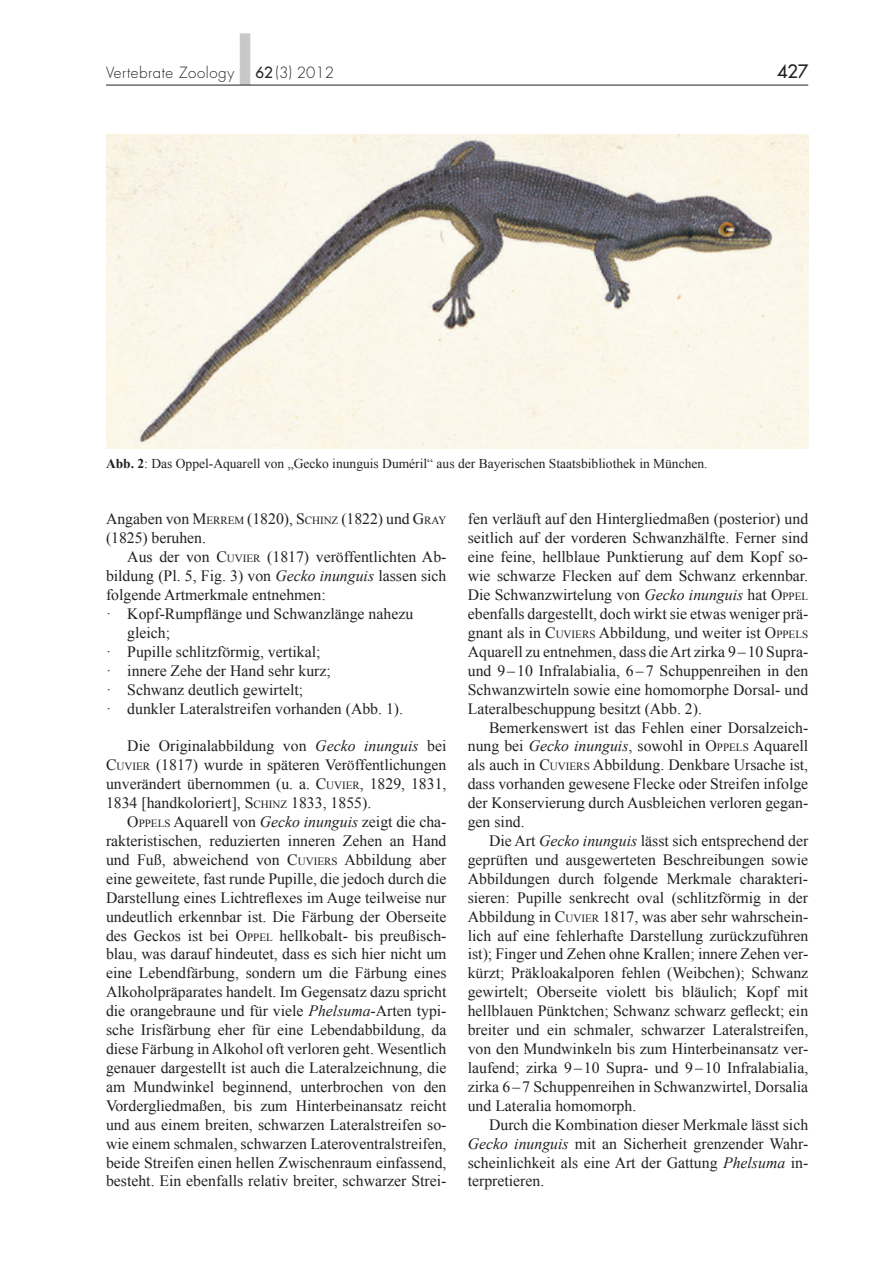
<style>
.page{position:relative;width:893px;height:1263px;background:#fff}
.page>*{position:absolute;margin:0;border:0;box-sizing:border-box;transform-origin:0 0}
.t1{font:18px "Futura";color:#231f20}
.t2{font:15.75px/18.9px "Times New Roman";color:#231f20;text-align:justify}
.t3{font:300 15px "Futura";letter-spacing:.04em;color:#231f20}
.t4{font:13.5px "Times New Roman";color:#231f20}
.s1{color:#c7c8ca}
.s2{font-weight:400}
.s3{font-weight:700}
.s4{font-style:inherit}
.s5{font-size:10.95px}
.s6{font-style:italic}
</style>
<div class="page">
<hr style="left:106px;top:85px;width:701px;height:1px;background:#231f20">
<img style="left:106px;top:135px;width:701px;height:313px">
<p class="t3" style="left:106px;top:64px;width:229px">Vertebrate Zoology <span class="s1">■</span> <span class="s2">62</span> (3) 2012</p>
<p class="t1" style="left:776px;top:60px;width:33px">427</p>
<p class="t4" style="left:106px;top:454px;width:603px"><span class="s3">Abb. 2</span>: Das Oppel-Aquarell von „Gecko inunguis Duméril“ aus der Bayerischen Staatsbibliothek in München.</p>
<p class="t2" style="left:106px;top:509px;width:342px">Angaben von <span class="s4">M</span><span class="s5">ERREM</span> (1820), <span class="s4">S</span> <span class="s5">CHINZ</span> (1822) und <span class="s4">G</span><span class="s5">RAY </span>(1825) beruhen.</p>
<p class="t2" style="left:127px;top:547px;width:319px">Aus der von <span class="s4">C</span><span class="s5">UVIER</span> (1817) veröffentlichten Ab-</p>
<p class="t2" style="left:106px;top:566px;width:342px">bildung (Pl. 5, Fig. 3) von <span class="s6">Gecko inunguis</span> lassen sich</p>
<p class="t2" style="left:106px;top:585px;width:221px">folgende Artmerkmale entnehmen:</p>
<p class="t2" style="left:106px;top:604px;width:308px">· Kopf-Rumpflänge und Schwanzlänge nahezu</p>
<p class="t2" style="left:127px;top:623px;width:44px">gleich;</p>
<p class="t2" style="left:106px;top:641px;width:216px">· Pupille schlitzförmig, vertikal;</p>
<p class="t2" style="left:106px;top:660px;width:226px">· innere Zehe der Hand sehr kurz;</p>
<p class="t2" style="left:106px;top:679px;width:199px">· Schwanz deutlich gewirtelt;</p>
<p class="t2" style="left:106px;top:698px;width:298px">· dunkler Lateralstreifen vorhanden (Abb. 1).</p>
<p class="t2" style="left:106px;top:736px;width:342px;text-indent:21px">Die Originalabbildung von <span class="s6">Gecko inunguis</span> bei <span class="s4">C</span><span class="s5">UVIER</span> (1817) wurde in späteren Veröffentlichungen unverändert übernommen (u. a. <span class="s4">C</span><span class="s5">UVIER</span>, 1829, 1831, 1834 [handkoloriert], <span class="s4">S</span> <span class="s5">CHINZ</span> 1833, 1855).</p>
<p class="t2" style="left:106px;top:812px;width:342px;text-indent:21px"><span class="s4">O</span><span class="s5">PPELS</span> Aquarell von <span class="s6">Gecko inunguis</span> zeigt die cha&shy;rakteristischen, reduzierten inneren Zehen an Hand und Fuß, abweichend von <span class="s4">C</span><span class="s5">UVIERS</span> Abbildung aber eine geweitete, fast runde Pupille, die jedoch durch die Darstellung eines Lichtreflexes im Auge teilweise nur undeutlich erkennbar ist. Die Färbung der Oberseite des Geckos ist bei <span class="s4">O</span><span class="s5">PPEL</span> hellkobalt- bis preußisch&shy;blau, was darauf hindeutet, dass es sich hier nicht um eine Lebendfärbung, sondern um die Färbung eines Alkoholpräparates handelt. Im Gegensatz dazu spricht die orangebraune und für viele <span class="s6">Phelsuma</span>-Arten typi&shy;sche Irisfärbung eher für eine Lebendabbildung, da diese Färbung in Alkohol oft verloren geht. Wesentlich genauer dargestellt ist auch die Lateralzeichnung, die am Mundwinkel beginnend, unterbrochen von den Vordergliedmaßen, bis zum Hinterbeinansatz reicht und aus einem breiten, schwarzen Lateralstreifen so&shy;wie einem schmalen, schwarzen Lateroventralstreifen, beide Streifen einen hellen Zwischenraum einfassend, besteht. Ein ebenfalls relativ breiter, schwarzer Strei-</p>
<p class="t2" style="left:467px;top:509px;width:342px">fen verläuft auf den Hintergliedmaßen (posterior) und seitlich auf der vorderen Schwanzhälfte. Ferner sind eine feine, hellblaue Punktierung auf dem Kopf so&shy;wie schwarze Flecken auf dem Schwanz erkennbar.<br>Die Schwanzwirtelung von <span class="s6">Gecko inunguis</span> hat <span class="s4">O</span><span class="s5">PPEL </span>ebenfalls dargestellt, doch wirkt sie etwas weniger prä&shy;gnant als in <span class="s4">C</span><span class="s5">UVIERS</span> Abbildung, und weiter ist <span class="s4">O</span><span class="s5">PPELS </span>Aquarell zu entnehmen, dass die Art zirka 9 –10 Supra&shy;und 9 –10 Infralabialia, 6–7 Schuppenreihen in den Schwanzwirteln sowie eine homomorphe Dorsal- und Lateralbeschuppung besitzt (Abb. 2).</p>
<p class="t2" style="left:467px;top:717px;width:342px;text-indent:21px">Bemerkenswert ist das Fehlen einer Dorsalzeich&shy;nung bei <span class="s6">Gecko inunguis</span>, sowohl in <span class="s4">O</span><span class="s5">PPELS</span> Aquarell als auch in <span class="s4">C</span><span class="s5">UVIERS</span> Abbildung. Denkbare Ursache ist, dass vorhanden gewesene Flecke oder Streifen infolge der Konservierung durch Ausbleichen verloren gegan&shy;gen sind.</p>
<p class="t2" style="left:467px;top:830px;width:342px;text-indent:21px">Die Art <span class="s6">Gecko inunguis</span> lässt sich entsprechend der geprüften und ausgewerteten Beschreibungen sowie Abbildungen durch folgende Merkmale charakteri&shy;sieren: Pupille senkrecht oval (schlitzförmig in der Abbildung in <span class="s4">C</span><span class="s5">UVIER</span> 1817, was aber sehr wahrschein&shy;lich auf eine fehlerhafte Darstellung zurückzuführen ist); Finger und Zehen ohne Krallen; innere Zehen ver&shy;kürzt; Präkloakalporen fehlen (Weibchen); Schwanz gewirtelt; Oberseite violett bis bläulich; Kopf mit hellblauen Pünktchen; Schwanz schwarz gefleckt; ein breiter und ein schmaler, schwarzer Lateralstreifen, von den Mundwinkeln bis zum Hinterbeinansatz ver&shy;laufend; zirka 9– 10 Supra- und 9 –10 Infralabialia, zirka 6 – 7 Schuppenreihen in Schwanzwirtel, Dorsalia und Lateralia homomorph.</p>
<p class="t2" style="left:467px;top:1114px;width:342px;text-indent:21px">Durch die Kombination dieser Merkmale lässt sich <span class="s6">Gecko inunguis</span> mit an Sicherheit grenzender Wahr&shy;scheinlichkeit als eine Art der Gattung <span class="s6">Phelsuma</span> in&shy;terpretieren.</p>
</div>
